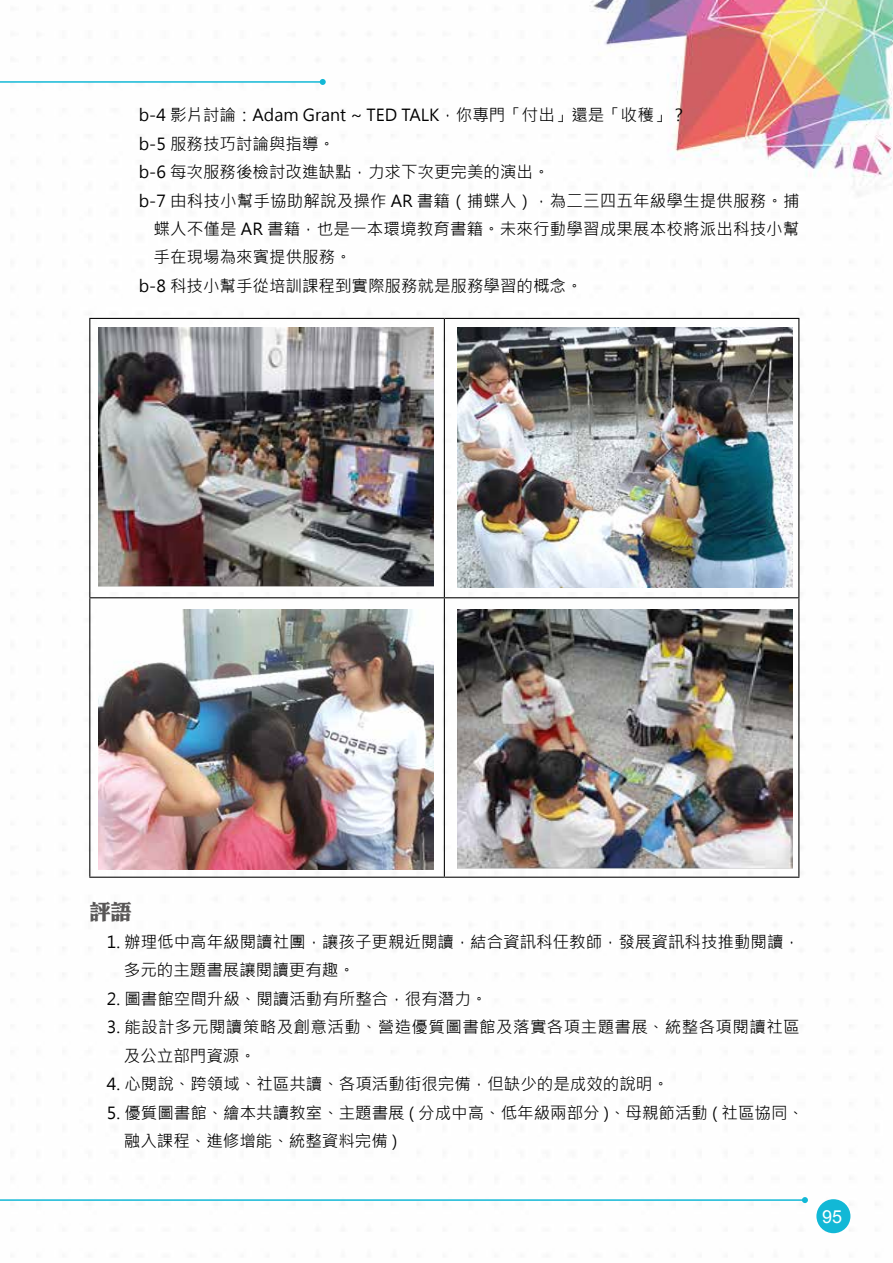
<style>
.page{position:relative;width:893px;height:1263px;background:#fff}
.page>*{position:absolute;margin:0;border:0;box-sizing:border-box;transform-origin:0 0}
.t1{font:21px "DF Li King Hei XB WIN BF";color:#595757}
.t2{font:18px "Arial";color:#fff}
.t3{font:16.5px/28.5px "Microsoft Jheng Hei";color:#000}
.t4{font:16.5px/28.5px "Microsoft Jheng Hei";letter-spacing:.025em;color:#000}
</style>
<div class="page">
<img style="left:89px;top:0;width:804px;height:1234px">
<div style="left:816px;top:1199px;width:34px;height:34px;background:#12b8d6;border-radius:50%"></div>
<hr style="left:0;top:81px;width:323px;height:2px;background:#12b8d6">
<svg style="left:320px;top:79px;width:6px;height:6px"></svg>
<hr style="left:0;top:1199px;width:805px;height:2px;background:#12b8d6">
<svg style="left:802px;top:1197px;width:6px;height:6px"></svg>
<hr style="left:89px;top:318px;width:355px;height:1px;background:#000">
<hr style="left:89px;top:319px;width:1px;height:278px;background:#000">
<hr style="left:444px;top:318px;width:355px;height:1px;background:#000">
<hr style="left:444px;top:319px;width:1px;height:278px;background:#000">
<hr style="left:798px;top:319px;width:1px;height:278px;background:#000">
<hr style="left:89px;top:597px;width:355px;height:1px;background:#000">
<hr style="left:89px;top:598px;width:1px;height:279px;background:#000">
<hr style="left:444px;top:597px;width:355px;height:1px;background:#000">
<hr style="left:444px;top:598px;width:1px;height:279px;background:#000">
<hr style="left:798px;top:598px;width:1px;height:279px;background:#000">
<hr style="left:89px;top:877px;width:355px;height:1px;background:#000">
<hr style="left:444px;top:877px;width:355px;height:1px;background:#000">
<img style="left:98px;top:328px;width:336px;height:260px">
<img style="left:98px;top:609px;width:336px;height:260px">
<img style="left:457px;top:328px;width:336px;height:260px">
<img style="left:457px;top:609px;width:336px;height:260px">
<p class="t3" style="left:139px;top:101px;width:550px">b-4 影片討論：Adam Grant ~ TED TALK，你專門「付出」還是「收穫」？</p>
<p class="t3" style="left:139px;top:129px;width:198px">b-5 服務技巧討論與指導。</p>
<p class="t3" style="left:139px;top:158px;width:412px">b-6 每次服務後檢討改進缺點，力求下次更完美的演出。</p>
<p class="t3" style="left:139px;top:186px;width:662px">b-7 由科技小幫手協助解說及操作 AR 書籍（捕蝶人），為二三四五年級學生提供服務。捕</p>
<p class="t3" style="left:154px;top:215px;width:647px">蝶人不僅是 AR 書籍，也是一本環境教育書籍。未來行動學習成果展本校將派出科技小幫</p>
<p class="t3" style="left:154px;top:243px;width:200px">手在現場為來賓提供服務。</p>
<p class="t3" style="left:139px;top:272px;width:445px">b-8 科技小幫手從培訓課程到實際服務就是服務學習的概念。</p>
<p class="t1" style="left:90px;top:901px;width:43px">評語</p>
<p class="t3" style="left:124px;top:927px;width:678px;text-indent:-17px">1. 辦理低中高年級閱讀社團，讓孩子更親近閱讀，結合資訊科任教師，發展資訊科技推動閱讀，多元的主題書展讓閱讀更有趣。</p>
<p class="t3" style="left:107px;top:984px;width:382px">2. 圖書館空間升級、閱讀活動有所整合，很有潛力。</p>
<p class="t4" style="left:124px;top:1013px;width:677px;text-indent:-17px">3. 能設計多元閱讀策略及創意活動、營造優質圖書館及落實各項主題書展、統整各項閱讀社區及公立部門資源。</p>
<p class="t3" style="left:107px;top:1070px;width:563px">4. 心閱說、跨領域、社區共讀、各項活動街很完備，但缺少的是成效的說明。</p>
<p class="t3" style="left:124px;top:1098px;width:682px;text-indent:-17px">5. 優質圖書館、繪本共讀教室、主題書展 ( 分成中高、低年級兩部分 )、母親節活動 ( 社區協同、融入課程、進修增能、統整資料完備 )</p>
<p class="t2" style="left:822px;top:1204px;width:22px">95</p>
</div>
